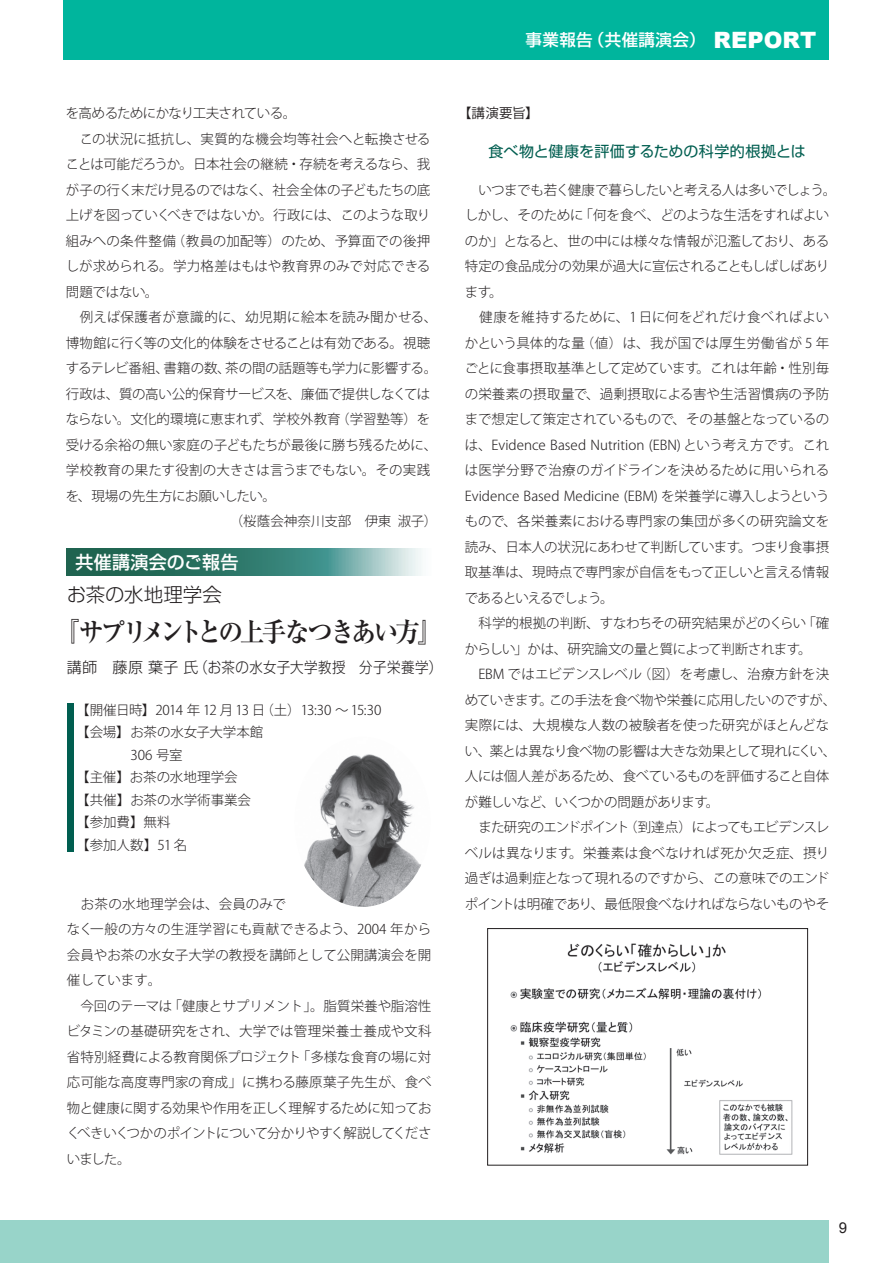
<style>
.page{position:relative;width:893px;height:1263px;background:#fff}
.page>*{position:absolute;margin:0;border:0;box-sizing:border-box;transform-origin:0 0}
.t1{font:700 27px "Ryumin Pro";letter-spacing:-.135em;color:#231f20;scale:.92 1}
.t2{font:300 19.5px "UD Shin Go Pro";letter-spacing:-.005em;color:#231f20}
.t3{font:500 18px "Shin Go Pro";letter-spacing:.015em;color:#fff}
.t4{font:500 16.5px "Shin Go Pro";letter-spacing:.02em;color:#fff}
.t5{font:300 15px "Shin Go Pro";letter-spacing:.03em;color:#231f20}
.t6{font:15px "Shin Go Pro";letter-spacing:.01em;color:#005e50}
.t7{font:15px "Arial";color:#231f20}
.t8{font:300 13.5px/25.5px "Koz Go Std";letter-spacing:-.01em;color:#231f20}
.t9{font:300 13.5px "Koz Go Std";letter-spacing:.01em;color:#231f20}
.t10{font:300 13.5px "Koz Go Std";letter-spacing:-.05em;color:#231f20}
.t11{font:300 13.5px "Koz Go Std";letter-spacing:-.04em;color:#231f20}
.t12{font:300 13.5px "Koz Go Std";letter-spacing:-.03em;color:#231f20}
.t13{font:300 13.5px "Koz Go Std";letter-spacing:-.035em;color:#231f20}
.t14{font:300 13.5px "Koz Go Std";letter-spacing:.015em;color:#231f20}
.t15{font:300 13.5px "Koz Go Std";letter-spacing:.03em;color:#231f20}
.t16{font:300 13.5px "Koz Go Std";letter-spacing:-.045em;color:#231f20}
.t17{font:13.5px "Koz Go Std";color:#231f20}
.s1{font-family:"Arial";font-weight:900;font-size:22.5px}
</style>
<div class="page">
<div style="left:64px;top:0;width:765px;height:60px;background:#00b59d"></div>
<div style="left:0;top:1220px;width:829px;height:43px;background:#98d4c9"></div>
<svg style="left:67px;top:549px;width:355px;height:26px;background:#4a8a7e"></svg>
<div style="left:67px;top:703px;width:6px;height:149px;background:#005e50"></div>
<img style="left:304px;top:754px;width:117px;height:153px">
<img style="left:510px;top:943px;width:283px;height:212px">
<div style="left:487px;top:928px;width:321px;height:237px;border:1px solid #231f20"></div>
<p class="t16" style="left:66px;top:105px;width:232px">を高めるためにかなり工夫されている。</p>
<p class="t9" style="left:66px;top:130px;width:366px">　この状況に抵抗し、実質的な機会均等社会へと転換させる</p>
<p class="t11" style="left:66px;top:156px;width:366px">ことは可能だろうか。日本社会の継続・存続を考えるなら、我</p>
<p class="t12" style="left:66px;top:181px;width:366px">が子の行く末だけ見るのではなく、社会全体の子どもたちの底</p>
<p class="t8" style="left:66px;top:203px;width:366px">上げを図っていくべきではないか。行政には、このような取り</p>
<p class="t14" style="left:66px;top:232px;width:366px">組みへの条件整備（教員の加配等）のため、予算面での後押</p>
<p class="t9" style="left:66px;top:258px;width:366px">しが求められる。学力格差はもはや教育界のみで対応できる</p>
<p class="t8" style="left:66px;top:279px;width:94px">問題ではない。</p>
<p class="t15" style="left:66px;top:309px;width:373px">　例えば保護者が意識的に、幼児期に絵本を読み聞かせる、</p>
<p class="t13" style="left:66px;top:334px;width:366px">博物館に行く等の文化的体験をさせることは有効である。視聴</p>
<p class="t8" style="left:66px;top:356px;width:373px">するテレビ番組、書籍の数、茶の間の話題等も学力に影響する。</p>
<p class="t8" style="left:66px;top:381px;width:366px">行政は、質の高い公的保育サービスを、廉価で提供しなくては</p>
<p class="t8" style="left:66px;top:407px;width:366px">ならない。文化的環境に恵まれず、学校外教育（学習塾等）を</p>
<p class="t8" style="left:66px;top:432px;width:373px">受ける余裕の無い家庭の子どもたちが最後に勝ち残るために、</p>
<p class="t9" style="left:66px;top:462px;width:366px">学校教育の果たす役割の大きさは言うまでもない。その実践</p>
<p class="t8" style="left:66px;top:483px;width:211px">を、現場の先生方にお願いしたい。</p>
<p class="t8" style="left:230px;top:509px;width:209px">（桜蔭会神奈川支部　伊東 淑子）</p>
<h3 class="t3" style="left:75px;top:547px;width:165px">共催講演会のご報告</h3>
<h2 class="t2" style="left:67px;top:579px;width:156px">お茶の水地理学会</h2>
<h1 class="t1" style="left:55px;top:610px;width:423px">『サプリメントとの上手なつきあい方』</h1>
<p class="t5" style="left:67px;top:655px;width:376px">講師　藤原 葉子 氏（お茶の水女子大学教授　分子栄養学）</p>
<p class="t10" style="left:76px;top:701px;width:307px">【開催日時】2014 年 12 月 13 日（土）13:30 〜 15:30</p>
<p class="t8" style="left:76px;top:720px;width:189px">【会場】お茶の水女子大学本館</p>
<p class="t8" style="left:130px;top:742px;width:54px">306 号室</p>
<p class="t8" style="left:76px;top:765px;width:163px">【主催】お茶の水地理学会</p>
<p class="t8" style="left:76px;top:787px;width:176px">【共催】お茶の水学術事業会</p>
<p class="t8" style="left:76px;top:810px;width:96px">【参加費】無料</p>
<p class="t8" style="left:76px;top:832px;width:113px">【参加人数】51 名</p>
<p class="t8" style="left:67px;top:891px;width:366px">　お茶の水地理学会は、会員のみで<br>なく一般の方々の生涯学習にも貢献できるよう、2004 年から会員やお茶の水女子大学の教授を講師として公開講演会を開催しています。<br>　今回のテーマは「健康とサプリメント」。脂質栄養や脂溶性ビタミンの基礎研究をされ、大学では管理栄養士養成や文科省特別経費による教育関係プロジェクト「多様な食育の場に対応可能な高度専門家の育成」に携わる藤原葉子先生が、食べ物と健康に関する効果や作用を正しく理解するために知っておくべきいくつかのポイントについて分かりやすく解説してくださいました。</p>
<p class="t4" style="left:526px;top:26px;width:292px">事業報告（共催講演会）　<span class="s1">REPORT</span></p>
<p class="t17" style="left:458px;top:105px;width:82px">【講演要旨】</p>
<p class="t6" style="left:489px;top:139px;width:319px">食べ物と健康を評価するための科学的根拠とは</p>
<p class="t8" style="left:465px;top:177px;width:373px">　いつまでも若く健康で暮らしたいと考える人は多いでしょう。しかし、そのために「何を食べ、どのような生活をすればよいのか」となると、世の中には様々な情報が氾濫しており、ある特定の食品成分の効果が過大に宣伝されることもしばしばあります。<br>　健康を維持するために、1 日に何をどれだけ食べればよいかという具体的な量（値）は、我が国では厚生労働省が 5 年ごとに食事摂取基準として定めています。これは年齢・性別毎の栄養素の摂取量で、過剰摂取による害や生活習慣病の予防まで想定して策定されているもので、その基盤となっているのは、Evidence Based Nutrition (EBN) という考え方です。これは医学分野で治療のガイドラインを決めるために用いられる<br>Evidence Based Medicine (EBM) を栄養学に導入しようというもので、各栄養素における専門家の集団が多くの研究論文を読み、日本人の状況にあわせて判断しています。つまり食事摂取基準は、現時点で専門家が自信をもって正しいと言える情報であるといえるでしょう。<br>　科学的根拠の判断、すなわちその研究結果がどのくらい「確からしい」かは、研究論文の量と質によって判断されます。　EBM ではエビデンスレベル（図）を考慮し、治療方針を決めていきます。この手法を食べ物や栄養に応用したいのですが、実際には、大規模な人数の被験者を使った研究がほとんどない、薬とは異なり食べ物の影響は大きな効果として現れにくい、人には個人差があるため、食べているものを評価すること自体が難しいなど、いくつかの問題があります。<br>　また研究のエンドポイント（到達点）によってもエビデンスレベルは異なります。栄養素は食べなければ死か欠乏症、摂り過ぎは過剰症となって現れるのですから、この意味でのエンドポイントは明確であり、最低限食べなければならないものやそ</p>
<p class="t7" style="left:839px;top:1218px;width:10px">9</p>
</div>
